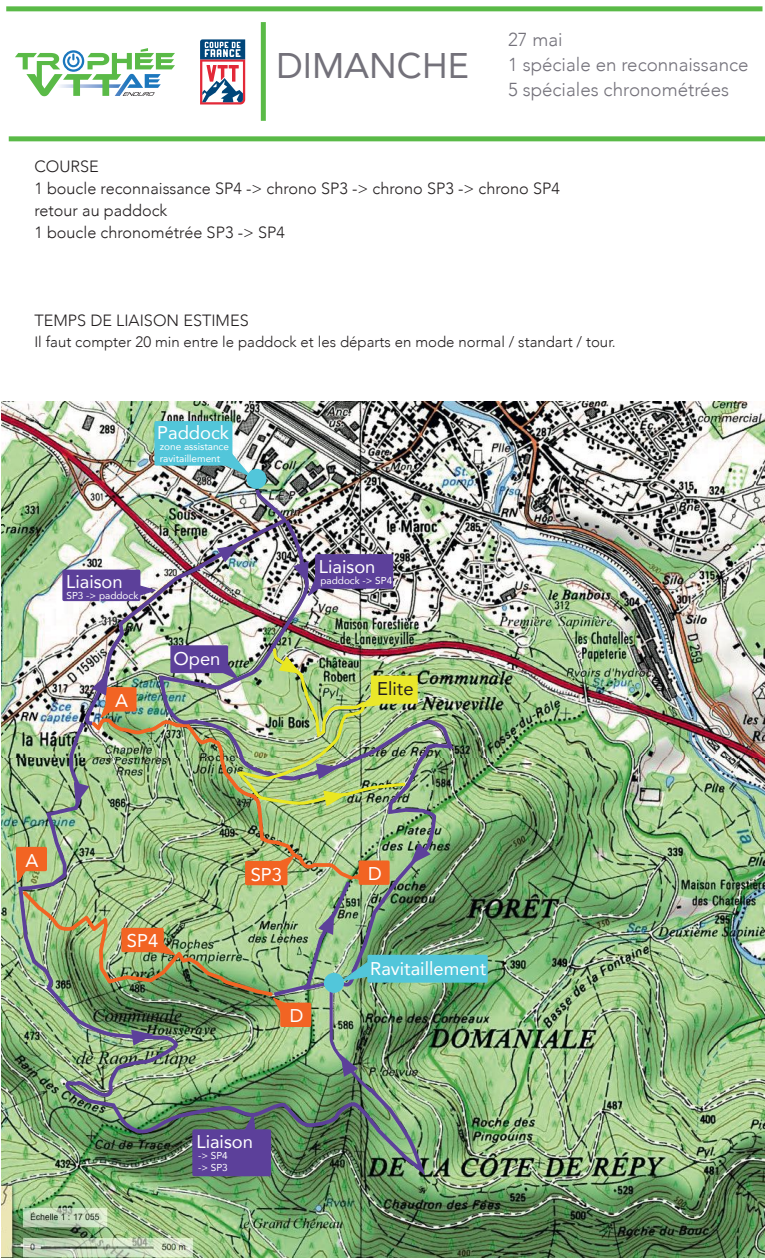
<style>
.page{position:relative;width:765px;height:1260px;background:#fff}
.page>*{position:absolute;margin:0;border:0;box-sizing:border-box;transform-origin:0 0}
.t1{font:35.5px "Avenir";color:#73717a}
.t2{font:300 18.75px/25px "Avenir";color:#73717a}
.t3{font:18.38px "Avenir";color:#fff}
.t4{font:18.38px "Avenir";color:#231f20}
.t5{font:300 16.25px/22px "Avenir";color:#231f20}
.t6{font:300 15px "Avenir";color:#231f20}
.t7{font:10px/12px "Avenir";color:#fff}
</style>
<div class="page">
<img style="left:2px;top:401px;width:762px;height:358px">
<img style="left:2px;top:759px;width:762px;height:498px">
<svg style="left:153px;top:420px;width:98px;height:57px;background:#71bcc8"></svg>
<div style="left:248px;top:470px;width:17px;height:17px;background:#52c6da;border-radius:50%"></div>
<div style="left:246px;top:469px;width:21px;height:20px;border:3px solid #52c6da;border-radius:50%"></div>
<img style="left:82px;top:485px;width:208px;height:233px">
<img style="left:89px;top:667px;width:49px;height:47px">
<svg style="left:61px;top:568px;width:96px;height:35px;background:#7b65aa"></svg>
<div style="left:6px;top:6px;width:756px;height:5px;background:#5aba47"></div>
<div style="left:9px;top:136px;width:756px;height:5px;background:#5aba47"></div>
<img style="left:16px;top:718px;width:409px;height:460px">
<svg style="left:72px;top:780px;width:20px;height:31px"></svg>
<svg style="left:200px;top:39px;width:45px;height:66px"></svg>
<div style="left:261px;top:22px;width:5px;height:99px;background:#5aba47"></div>
<svg style="left:15px;top:6px;width:160px;height:90px"></svg>
<img style="left:157px;top:516px;width:297px;height:325px">
<img style="left:14px;top:841px;width:475px;height:255px">
<img style="left:169px;top:644px;width:250px;height:165px">
<h1 class="t1" style="left:276px;top:37px;width:194px">DIMANCHE</h1>
<p class="t2" style="left:508px;top:27px;width:242px">27 mai<br>1 spéciale en reconnaissance<br>5 spéciales chronométrées</p>
<p class="t5" style="left:34px;top:156px;width:527px">COURSE<br>1 boucle reconnaissance SP4 -&gt; chrono SP3 -&gt; chrono SP3 -&gt; chrono SP4 retour au paddock<br>1 boucle chronométrée SP3 -&gt; SP4</p>
<p class="t5" style="left:34px;top:310px;width:216px">TEMPS DE LIAISON ESTIMES</p>
<p class="t6" style="left:34px;top:333px;width:583px">Il faut compter 20 min entre le paddock et les départs en mode normal / standart / tour.</p>
<p class="t3" style="left:157px;top:417px;width:73px">Paddock</p>
<p class="t7" style="left:160px;top:440px;width:71px">zone assistance ravitaillement</p>
<p class="t3" style="left:66px;top:567px;width:58px">Liaison</p>
<p class="t7" style="left:66px;top:589px;width:73px">SP3 -&gt; paddock</p>
<p class="t3" style="left:115px;top:686px;width:14px">A</p>
<p class="t3" style="left:173px;top:643px;width:49px">Open</p>
<p class="t3" style="left:319px;top:551px;width:58px">Liaison</p>
<p class="t7" style="left:321px;top:574px;width:73px">paddock -&gt; SP4</p>
<p class="t4" style="left:377px;top:674px;width:38px">Elite</p>
<p class="t3" style="left:26px;top:845px;width:14px">A</p>
<p class="t3" style="left:127px;top:926px;width:33px">SP4</p>
<p class="t3" style="left:251px;top:859px;width:33px">SP3</p>
<p class="t3" style="left:290px;top:1001px;width:15px">D</p>
<p class="t3" style="left:196px;top:1127px;width:58px">Liaison</p>
<p class="t7" style="left:198px;top:1150px;width:31px">-&gt; SP4 -&gt; SP3</p>
<p class="t3" style="left:368px;top:859px;width:15px">D</p>
<p class="t3" style="left:370px;top:954px;width:118px">Ravitaillement</p>
</div>
